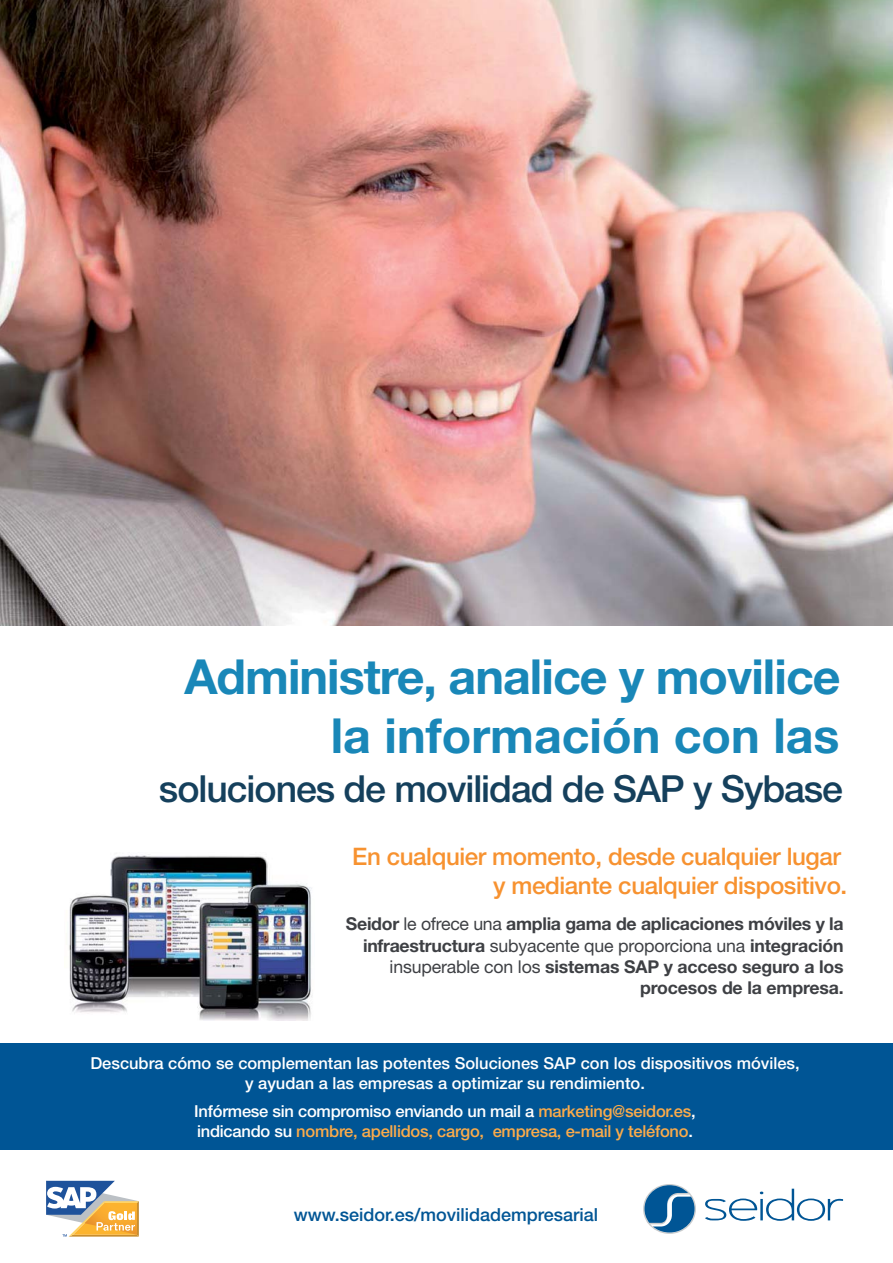
<style>
.page{position:relative;width:893px;height:1263px;background:#fff}
.page>*{position:absolute;margin:0;border:0;box-sizing:border-box;transform-origin:0 0}
.t1{font:700 48.45px/58.1px "Helvetica Neue";letter-spacing:-.02em;color:#1987b8;text-align:right}
.t2{font:500 37.35px "Helvetica Neue";letter-spacing:-.03em;color:#15405c}
.t3{font:500 24.15px/29px "Helvetica Neue";letter-spacing:-.015em;color:#f79230;text-align:right}
.t4{font:500 18px "Helvetica Neue";color:#005595}
.t5{font:700 17.7px/21.3px "Helvetica Neue";letter-spacing:-.015em;color:#3e4044;text-align:right}
.t6{font:500 16.5px/19.8px "Helvetica Neue";color:#fff;text-align:center}
.t7{font:500 16.5px/19.8px "Helvetica Neue";letter-spacing:-.015em;color:#fbab4a}
.s1{font-weight:400}
.s2{color:#fff}
</style>
<div class="page">
<img style="left:0;top:0;width:893px;height:626px">
<svg style="left:46px;top:1181px;width:93px;height:56px"></svg>
<svg style="left:643px;top:1184px;width:53px;height:50px"></svg>
<svg style="left:705px;top:1189px;width:138px;height:32px"></svg>
<div style="left:0;top:1044px;width:893px;height:106px;background:#005595"></div>
<img style="left:69px;top:855px;width:244px;height:165px">
<h1 class="t1" style="left:184px;top:654px;width:658px">Administre, analice y movilice la información con las</h1>
<h2 class="t2" style="left:159px;top:776px;width:685px">soluciones de movilidad de SAP y Sybase</h2>
<h3 class="t3" style="left:352px;top:845px;width:497px">En cualquier momento, desde cualquier lugar y mediante cualquier dispositivo.</h3>
<p class="t5" style="left:346px;top:915px;width:499px">Seidor <span class="s1">le ofrece una</span> amplia gama de aplicaciones móviles y la infraestructura <span class="s1">subyacente que proporciona una</span> integración <span class="s1">insuperable con los</span> sistemas SAP y acceso seguro a los procesos de la empresa.</p>
<p class="t6" style="left:90px;top:1055px;width:711px">Descubra cómo se complementan las potentes Soluciones SAP con los dispositivos móviles, y ayudan a las empresas a optimizar su rendimiento.</p>
<p class="t7" style="left:194px;top:1103px;width:503px"><span class="s2">Infórmese sin compromiso enviando un mail a</span> marketing@seidor.es<span class="s2">, indicando su</span> nombre, apellidos, cargo, empresa, e-mail y teléfono<span class="s2">.</span></p>
<p class="t4" style="left:294px;top:1208px;width:306px">www.seidor.es/movilidadempresarial</p>
</div>
